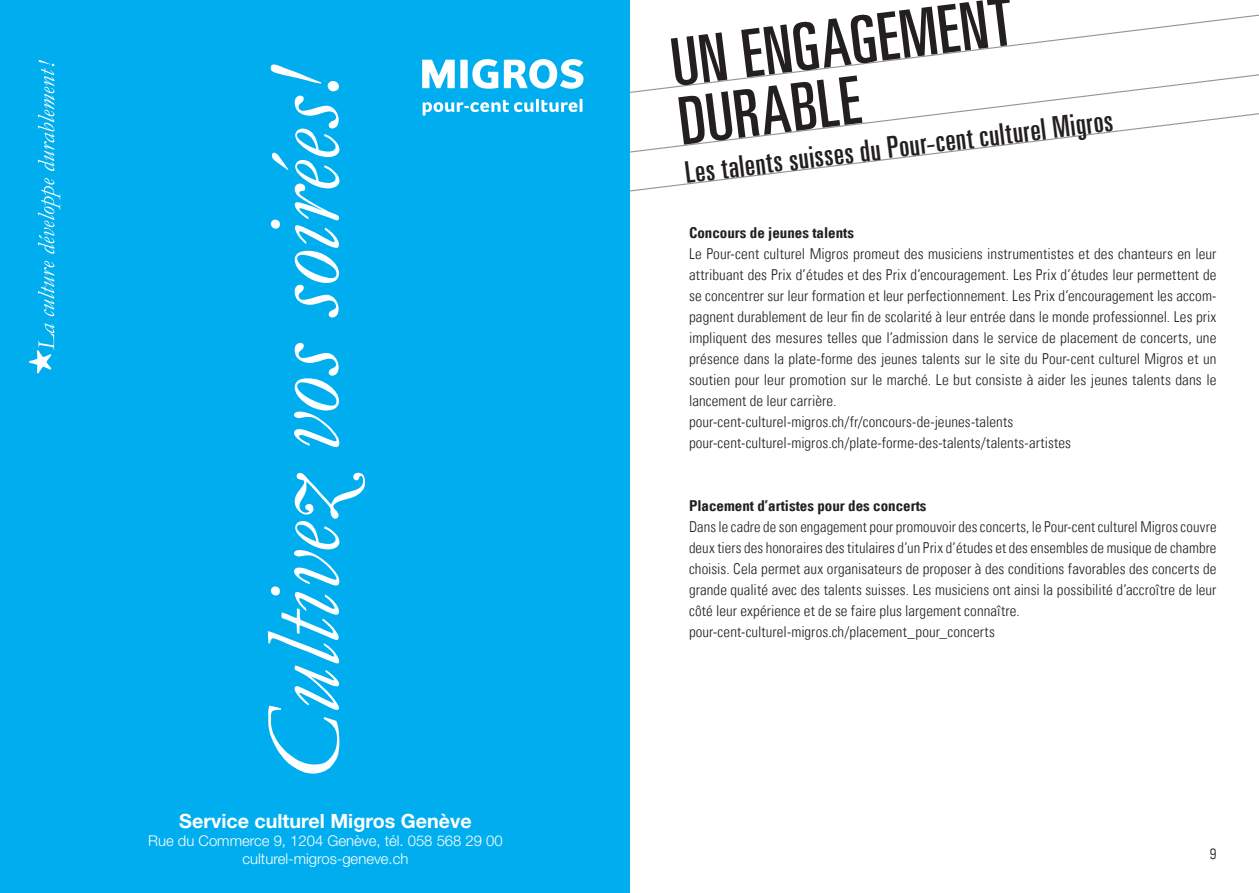
<style>
.page{position:relative;width:1259px;height:893px;background:#fff}
.page>*{position:absolute;margin:0;border:0;box-sizing:border-box;transform-origin:0 0}
.t1{font:ultra-condensed 66px/59.2px "Univers Com 59";color:#231f20}
.t2{font:ultra-condensed 30px "Univers Com 59";color:#231f20}
.t3{font:700 19.65px "Helvetica Neue LT";color:#fff}
.t4{font:15px/21px "Univers Com 47 Light Cond";letter-spacing:.005em;color:#231f20}
.t5{font:15px "Univers Com 67 Bold Cond";color:#231f20}
.t6{font:300 14.85px/18.1px "Helvetica Neue LT";color:#fff;text-align:center}
</style>
<div class="page">
<div style="left:0;top:0;width:629px;height:893px;background:#00aeef"></div>
<svg style="left:268px;top:473px;width:97px;height:301px"></svg>
<svg style="left:294px;top:343px;width:45px;height:104px"></svg>
<svg style="left:271px;top:64px;width:68px;height:253px"></svg>
<svg style="left:422px;top:99px;width:160px;height:17px"></svg>
<svg style="left:422px;top:59px;width:76px;height:30px"></svg>
<svg style="left:504px;top:59px;width:79px;height:30px"></svg>
<svg style="left:38px;top:261px;width:16px;height:55px"></svg>
<svg style="left:38px;top:178px;width:22px;height:76px"></svg>
<svg style="left:38px;top:60px;width:16px;height:111px"></svg>
<svg style="left:29px;top:323px;width:25px;height:50px"></svg>
<svg style="left:629px;top:34px;width:630px;height:160px"></svg>
<h3 class="t3" style="left:179px;top:808px;width:294px">Service culturel Migros Genève</h3>
<p class="t6" style="left:148px;top:831px;width:356px">Rue du Commerce 9, 1204 Genève, tél. 058 568 29 00 culturel-migros-geneve.ch</p>
<h1 class="t1" style="left:668px;top:33px;width:345px;rotate:-7deg">UN ENGAGEMENT<br>DURABLE</h1>
<h2 class="t2" style="left:683px;top:156px;width:432px;rotate:-7deg">Les talents suisses du Pour-cent culturel Migros</h2>
<p class="t5" style="left:689px;top:224px;width:166px">Concours de jeunes talents</p>
<p class="t4" style="left:689px;top:244px;width:529px">Le Pour-cent culturel Migros promeut des musiciens instrumentistes et des chanteurs en leur attribuant des Prix d’études et des Prix d’encouragement. Les Prix d’études leur permettent de se concentrer sur leur formation et leur perfectionnement. Les Prix d’encouragement les accom&shy;pagnent durablement de leur fin de scolarité à leur entrée dans le monde professionnel. Les prix impliquent des mesures telles que l’admission dans le service de placement de concerts, une présence dans la plate-forme des jeunes talents sur le site du Pour-cent culturel Migros et un soutien pour leur promotion sur le marché. Le but consiste à aider les jeunes talents dans le lancement de leur carrière.<br>pour-cent-culturel-migros.ch/fr/concours-de-jeunes-talents pour-cent-culturel-migros.ch/plate-forme-des-talents/talents-artistes</p>
<p class="t5" style="left:689px;top:497px;width:239px">Placement d’artistes pour des concerts</p>
<p class="t4" style="left:689px;top:517px;width:529px">Dans le cadre de son engagement pour promouvoir des concerts, le Pour-cent culturel Migros couvre deux tiers des honoraires des titulaires d’un Prix d’études et des ensembles de musique de chambre choisis. Cela permet aux organisateurs de proposer à des conditions favorables des concerts de grande qualité avec des talents suisses. Les musiciens ont ainsi la possibilité d’accroître de leur côté leur expérience et de se faire plus largement connaître. pour-cent-culturel-migros.ch/placement_pour_concerts</p>
<p class="t4" style="left:1209px;top:843px;width:8px">9</p>
</div>
